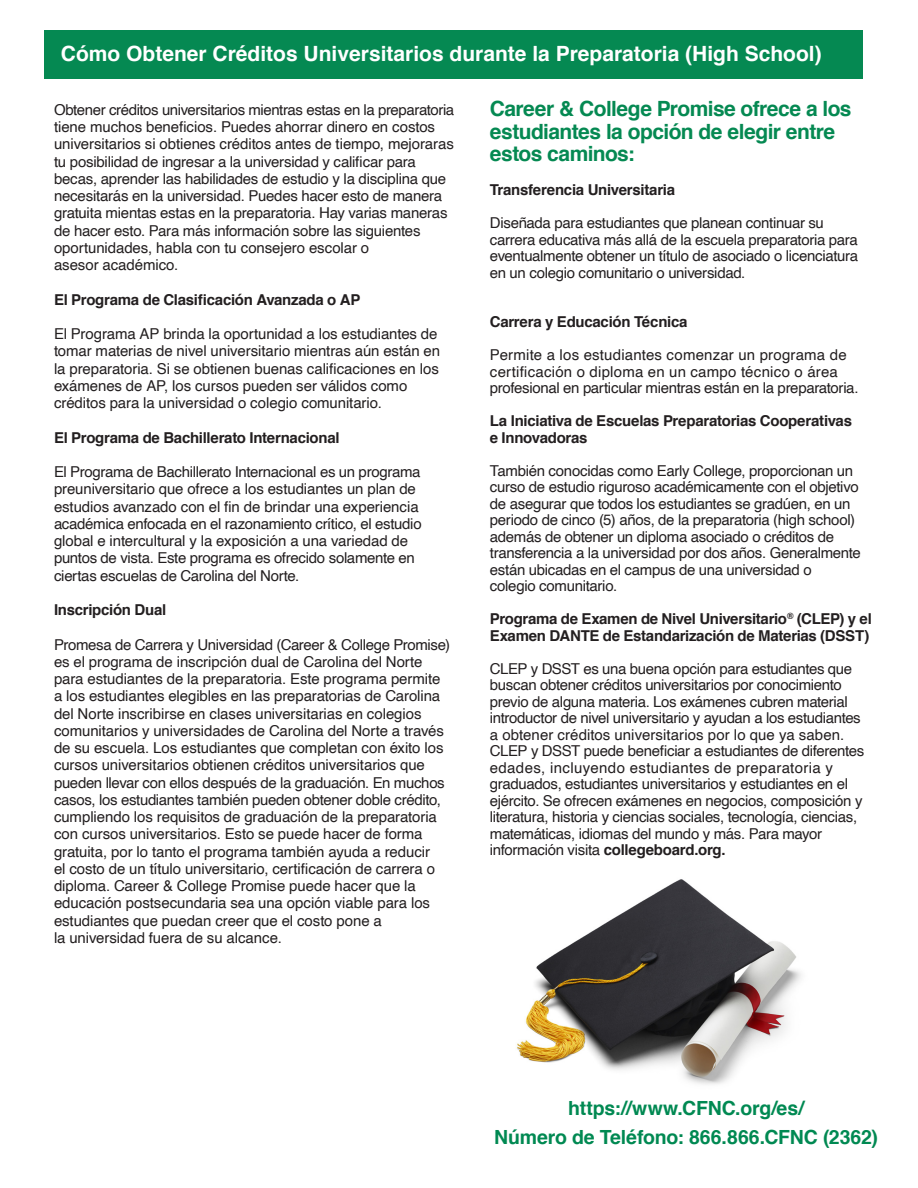
<style>
.page{position:relative;width:918px;height:1188px;background:#fff}
.page>*{position:absolute;margin:0;border:0;box-sizing:border-box;transform-origin:0 0}
.t1{font:700 21px/22.5px "Helvetica";letter-spacing:-.025em;color:#058952}
.t2{font:700 21px "Helvetica";color:#fff}
.t3{font:700 19.5px "Helvetica";letter-spacing:-.005em;color:#008952}
.t4{font:15px/17.2px "Helvetica";letter-spacing:-.015em;color:#231f20}
.t5{font:700 15px/16.5px "Helvetica";letter-spacing:-.02em;color:#231f20}
.t6{font:15px/16.5px "Helvetica";letter-spacing:.005em;color:#231f20}
.t7{font:15px "Helvetica";letter-spacing:.015em;color:#231f20}
.s1{font-weight:700}
</style>
<div class="page">
<div style="left:44px;top:30px;width:819px;height:49px;background:#058952"></div>
<img style="left:517px;top:879px;width:284px;height:206px">
<p class="t2" style="left:61px;top:36px;width:762px">Cómo Obtener Créditos Universitarios durante la Preparatoria (High School)</p>
<p class="t4" style="left:54px;top:102px;width:402px">Obtener créditos universitarios mientras estas en la preparatoria tiene muchos beneficios. Puedes ahorrar dinero en costos universitarios si obtienes créditos antes de tiempo, mejoraras tu posibilidad de ingresar a la universidad y calificar para</p>
<p class="t4" style="left:54px;top:171px;width:395px">becas, aprender las habilidades de estudio y la disciplina que necesitarás en la universidad. Puedes hacer esto de manera gratuita mientas estas en la preparatoria. Hay varias maneras de hacer esto. Para más información sobre las siguientes oportunidades, habla con tu consejero escolar o</p>
<p class="t4" style="left:54px;top:257px;width:126px">asesor académico.</p>
<p class="t5" style="left:54px;top:291px;width:308px">El Programa de Clasificación Avanzada o AP</p>
<p class="t4" style="left:54px;top:326px;width:388px">El Programa AP brinda la oportunidad a los estudiantes de tomar materias de nivel universitario mientras aún están en</p>
<p class="t4" style="left:54px;top:360px;width:386px">la preparatoria. Si se obtienen buenas calificaciones en los</p>
<p class="t4" style="left:54px;top:378px;width:355px">exámenes de AP, los cursos pueden ser válidos como créditos para la universidad o colegio comunitario.</p>
<p class="t5" style="left:54px;top:429px;width:287px">El Programa de Bachillerato Internacional</p>
<p class="t4" style="left:54px;top:464px;width:368px">El Programa de Bachillerato Internacional es un programa</p>
<p class="t4" style="left:54px;top:481px;width:363px">preuniversitario que ofrece a los estudiantes un plan de</p>
<p class="t4" style="left:54px;top:498px;width:369px">estudios avanzado con el fin de brindar una experiencia académica enfocada en el razonamiento crítico, el estudio</p>
<p class="t4" style="left:54px;top:533px;width:356px">global e intercultural y la exposición a una variedad de</p>
<p class="t4" style="left:54px;top:550px;width:362px">puntos de vista. Este programa es ofrecido solamente en</p>
<p class="t4" style="left:54px;top:567px;width:247px">ciertas escuelas de Carolina del Norte.</p>
<p class="t5" style="left:54px;top:602px;width:114px">Inscripción Dual</p>
<p class="t4" style="left:54px;top:636px;width:398px">Promesa de Carrera y Universidad (Career &amp; College Promise) es el programa de inscripción dual de Carolina del Norte para estudiantes de la preparatoria. Este programa permite a los estudiantes elegibles en las preparatorias de Carolina</p>
<p class="t4" style="left:54px;top:705px;width:392px">del Norte inscribirse en clases universitarias en colegios comunitarios y universidades de Carolina del Norte a través de su escuela. Los estudiantes que completan con éxito los cursos universitarios obtienen créditos universitarios que pueden llevar con ellos después de la graduación. En muchos casos, los estudiantes también pueden obtener doble crédito, cumpliendo los requisitos de graduación de la preparatoria con cursos universitarios. Esto se puede hacer de forma gratuita, por lo tanto el programa también ayuda a reducir el costo de un título universitario, certificación de carrera o diploma. Career &amp; College Promise puede hacer que la educación postsecundaria sea una opción viable para los estudiantes que puedan creer que el costo pone a<br>la universidad fuera de su alcance.</p>
<p class="t1" style="left:490px;top:98px;width:363px">Career &amp; College Promise ofrece a los estudiantes la opción de elegir entre estos caminos:</p>
<p class="t5" style="left:490px;top:182px;width:187px">Transferencia Universitaria</p>
<p class="t4" style="left:490px;top:215px;width:370px;line-height:16.5px">Diseñada para estudiantes que planean continuar su carrera educativa más allá de la escuela preparatoria para eventualmente obtener un título de asociado o licenciatura</p>
<p class="t4" style="left:490px;top:264px;width:257px">en un colegio comunitario o universidad.</p>
<p class="t5" style="left:490px;top:314px;width:199px">Carrera y Educación Técnica</p>
<p class="t7" style="left:490px;top:343px;width:358px">Permite a los estudiantes comenzar un programa de</p>
<p class="t7" style="left:490px;top:360px;width:349px">certificación o diploma en un campo técnico o área</p>
<p class="t4" style="left:490px;top:380px;width:370px">profesional en particular mientras están en la preparatoria.</p>
<p class="t5" style="left:490px;top:413px;width:364px">La Iniciativa de Escuelas Preparatorias Cooperativas</p>
<p class="t5" style="left:490px;top:429px;width:99px">e Innovadoras</p>
<p class="t4" style="left:490px;top:463px;width:372px;line-height:16.5px">También conocidas como Early College, proporcionan un curso de estudio riguroso académicamente con el objetivo de asegurar que todos los estudiantes se gradúen, en un periodo de cinco (5) años, de la preparatoria (high school) además de obtener un diploma asociado o créditos de transferencia a la universidad por dos años. Generalmente están ubicadas en el campus de una universidad o colegio comunitario.</p>
<p class="t5" style="left:490px;top:611px;width:384px">Programa de Examen de Nivel Universitario<sup>®</sup> (CLEP) y el<br>Examen DANTE de Estandarización de Materias (DSST)</p>
<p class="t4" style="left:490px;top:661px;width:372px;line-height:16.5px">CLEP y DSST es una buena opción para estudiantes que buscan obtener créditos universitarios por conocimiento previo de alguna materia. Los exámenes cubren material introductor de nivel universitario y ayudan a los estudiantes</p>
<p class="t6" style="left:490px;top:727px;width:376px">a obtener créditos universitarios por lo que ya saben.<br>CLEP y DSST puede beneficiar a estudiantes de diferentes edades, incluyendo estudiantes de preparatoria y</p>
<p class="t4" style="left:490px;top:776px;width:374px;line-height:16.5px">graduados, estudiantes universitarios y estudiantes en el ejército. Se ofrecen exámenes en negocios, composición y literatura, historia y ciencias sociales, tecnología, ciencias,</p>
<p class="t4" style="left:490px;top:825px;width:334px">matemáticas, idiomas del mundo y más. Para mayor</p>
<p class="t4" style="left:490px;top:842px;width:237px">información visita <span class="s1">collegeboard.org.</span></p>
<p class="t3" style="left:568px;top:1093px;width:237px">https://www.CFNC.org/es/</p>
<p class="t3" style="left:494px;top:1121px;width:385px">Número de Teléfono: 866.866.CFNC (2362)</p>
</div>
